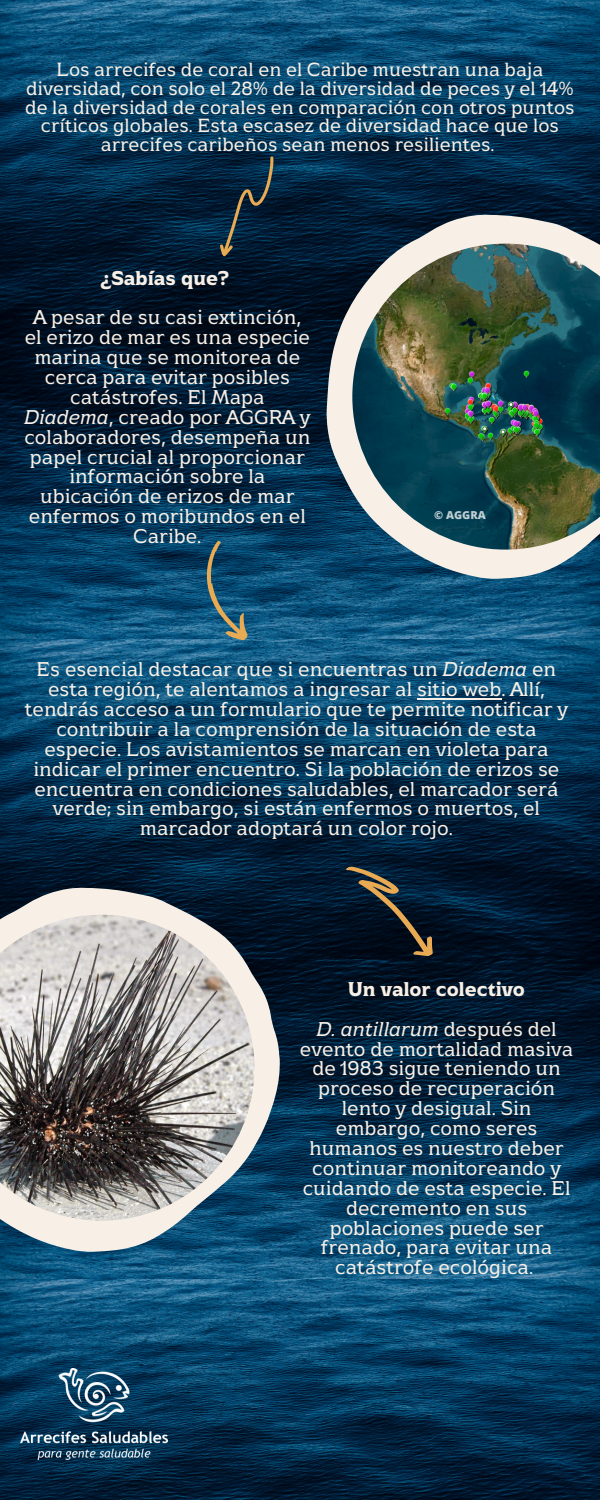
<style>
.page{position:relative;width:600px;height:1500px;background:#fff}
.page>*{position:absolute;margin:0;border:0;box-sizing:border-box;transform-origin:0 0}
.t1{font:19.9px/19.9px "Atsanee";color:#f8f0e7;text-align:center}
.t2{font:700 19.9px "Atsanee";color:#f8f0e7}
.t3{font:19px/18.8px "Atsanee";color:#f8f0e7;text-align:center}
.t4{font:800 11px "Open Sans";color:#fff}
.s1{font-style:italic}
</style>
<div class="page">
<img style="left:0;top:0;width:600px;height:1500px">
<svg style="left:326px;top:215px;width:274px;height:364px;background:#6c7f8c"></svg>
<img style="left:352px;top:244px;width:248px;height:306px">
<svg style="left:0;top:888px;width:280px;height:364px;background:#677e8c"></svg>
<img style="left:0;top:915px;width:254px;height:306px">
<hr style="left:417px;top:698px;width:84px;height:1px;background:#f8f0e7">
<svg style="left:200px;top:156px;width:96px;height:101px;background:#0c273c"></svg>
<svg style="left:193px;top:540px;width:61px;height:107px;background:#215974"></svg>
<svg style="left:346px;top:848px;width:93px;height:124px;background:#14212c"></svg>
<img style="left:20px;top:1368px;width:147px;height:92px">
<p class="t3" style="left:25px;top:61px;width:551px">Los arrecifes de coral en el Caribe muestran una baja diversidad, con solo el 28% de la diversidad de peces y el 14% de la diversidad de corales en comparación con otros puntos críticos globales. Esta escasez de diversidad hace que los arrecifes caribeños sean menos resilientes.</p>
<p class="t2" style="left:101px;top:269px;width:130px">¿Sabías que?</p>
<p class="t1" style="left:24px;top:308px;width:288px">A pesar de su casi extinción, el erizo de mar es una especie marina que se monitorea de cerca para evitar posibles catástrofes. El Mapa<br><span class="s1">Diadema</span>, creado por AGGRA y colaboradores, desempeña un papel crucial al proporcionar información sobre la ubicación de erizos de mar enfermos o moribundos en el<br>Caribe.</p>
<p class="t4" style="left:434px;top:507px;width:53px">© AGGRA</p>
<p class="t1" style="left:25px;top:660px;width:545px">Es esencial destacar que si encuentras un <span class="s1">Diadema</span> en esta región, te alentamos a ingresar al sitio web. Allí, tendrás acceso a un formulario que te permite notificar y contribuir a la comprensión de la situación de esta especie. Los avistamientos se marcan en violeta para indicar el primer encuentro. Si la población de erizos se encuentra en condiciones saludables, el marcador será verde; sin embargo, si están enfermos o muertos, el marcador adoptará un color rojo.</p>
<p class="t2" style="left:348px;top:980px;width:178px">Un valor colectivo</p>
<p class="t1" style="left:300px;top:1020px;width:275px"><span class="s1">D. antillarum</span> después del evento de mortalidad masiva de 1983 sigue teniendo un proceso de recuperación lento y desigual. Sin embargo, como seres humanos es nuestro deber continuar monitoreando y cuidando de esta especie. El decremento en sus poblaciones puede ser frenado, para evitar una catástrofe ecológica.</p>
</div>
